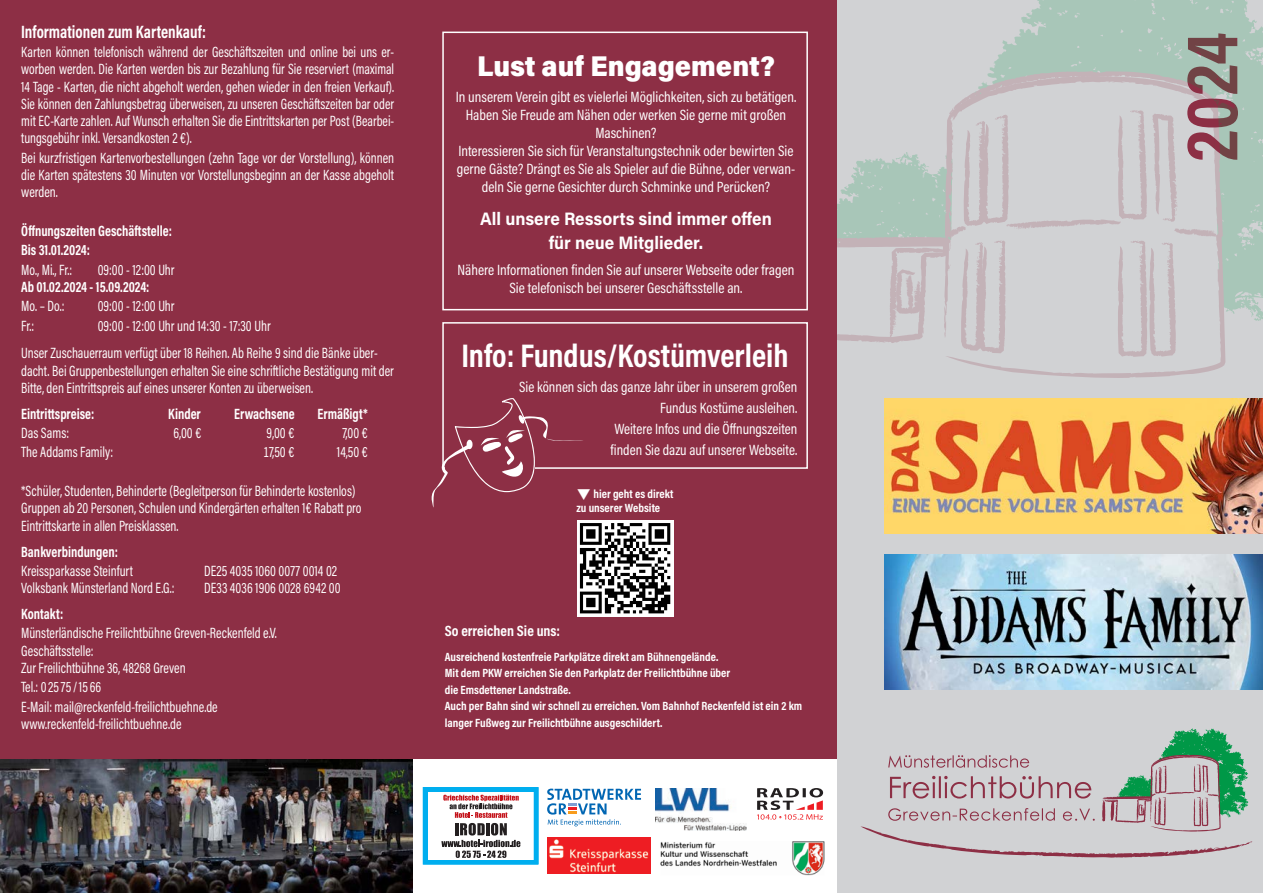
<style>
.page{position:relative;width:1263px;height:893px;background:#fff}
.page>*{position:absolute;margin:0;border:0;box-sizing:border-box;transform-origin:0 0}
.t1{font:700 75px "Acumin Pro Cond";color:#8d2f45}
.t2{font:700 33px "Acumin Pro Cond";color:#fff}
.t3{font:900 28.5px "Acumin Pro";color:#fff;scale:.95 1}
.t4{font:700 18px/24px "Acumin Pro";color:#fff;text-align:center;scale:.95 1}
.t5{font:700 18px "Acumin Pro Cond";color:#fff;scale:.9 1}
.t6{font:15px/17.2px "Acumin Pro Cond";color:#fff;scale:.9 1}
.t7{font:15px/18px "Acumin Pro Cond";color:#fff;text-align:center}
.t8{font:15px/17.2px "Acumin Pro Cond";color:#fff;text-align:justify;scale:.89 1}
.t9{font:700 15px/17.2px "Acumin Pro Cond";color:#fff;scale:.9 1}
.t10{font:700 15px "Acumin Pro Cond";color:#fff}
.t11{font:700 12px/16.5px "Acumin Pro Cond";color:#fff}
.s1{font-weight:400}
</style>
<div class="page">
<div style="left:0;top:0;width:838px;height:893px;background:#8d2f45"></div>
<div style="left:0;top:759px;width:838px;height:134px;background:#fff"></div>
<div style="left:838px;top:0;width:425px;height:893px;background:#d1d2d4"></div>
<svg style="left:990px;top:0;width:273px;height:71px;background:#adc7bb"></svg>
<svg style="left:838px;top:71px;width:425px;height:364px"></svg>
<svg style="left:861px;top:728px;width:392px;height:129px"></svg>
<img style="left:885px;top:398px;width:378px;height:135px">
<img style="left:885px;top:554px;width:378px;height:135px">
<div style="left:577px;top:520px;width:96px;height:96px;background:linear-gradient(to bottom,#f9f9f9,#f8f8f8)"></div>
<svg style="left:580px;top:523px;width:90px;height:90px;background:#7a7a7a"></svg>
<img style="left:660px;top:841px;width:165px;height:35px">
<img style="left:547px;top:838px;width:104px;height:35px">
<svg style="left:423px;top:787px;width:115px;height:77px"></svg>
<img style="left:656px;top:789px;width:91px;height:42px">
<svg style="left:757px;top:788px;width:66px;height:32px"></svg>
<svg style="left:547px;top:789px;width:94px;height:37px"></svg>
<img style="left:0;top:759px;width:412px;height:134px">
<div style="left:442px;top:32px;width:366px;height:278px;border:2px solid #fff"></div>
<div style="left:442px;top:322px;width:366px;height:147px;border:2px solid #fff"></div>
<svg style="left:431px;top:398px;width:159px;height:110px"></svg>
<p class="t5" style="left:21px;top:20px;width:207px">Informationen zum Kartenkauf:</p>
<p class="t8" style="left:21px;top:43px;width:421px">Karten können telefonisch während der Geschäftszeiten und online bei uns er&shy;worben werden. Die Karten werden bis zur Bezahlung für Sie reserviert (maximal 14 Tage - Karten, die nicht abgeholt werden, gehen wieder in den freien Verkauf).<br>Sie können den Zahlungsbetrag überweisen, zu unseren Geschäftszeiten bar oder mit EC-Karte zahlen. Auf Wunsch erhalten Sie die Eintrittskarten per Post (Bearbei&shy;tungsgebühr inkl. Versandkosten 2 €).</p>
<p class="t6" style="left:21px;top:149px;width:416px;text-align:justify">Bei kurzfristigen Kartenvorbestellungen (zehn Tage vor der Vorstellung), können die Karten spätestens 30 Minuten vor Vorstellungsbeginn an der Kasse abgeholt werden.</p>
<p class="t9" style="left:21px;top:222px;width:169px">Öffnungszeiten Geschäftstelle:</p>
<p class="t9" style="left:21px;top:241px;width:78px">Bis 31.01.2024:</p>
<p class="t6" style="left:21px;top:261px;width:58px">Mo., Mi., Fr.:</p>
<p class="t9" style="left:21px;top:260px;width:172px;text-indent:77px"><span class="s1">09:00 - 12:00 Uhr<br></span>Ab 01.02.2024 - 15.09.2024:</p>
<p class="t6" style="left:21px;top:297px;width:50px">Mo. – Do.:</p>
<p class="t6" style="left:98px;top:297px;width:87px">09:00 - 12:00 Uhr</p>
<p class="t6" style="left:21px;top:317px;width:16px">Fr.:</p>
<p class="t6" style="left:98px;top:317px;width:194px">09:00 - 12:00 Uhr und 14:30 - 17:30 Uhr</p>
<p class="t6" style="left:21px;top:344px;width:416px">Unser Zuschauerraum verfügt über 18 Reihen. Ab Reihe 9 sind die Bänke über&shy;dacht. Bei Gruppenbestellungen erhalten Sie eine schriftliche Bestätigung mit der<br>Bitte, den Eintrittspreis auf eines unserer Konten zu überweisen.</p>
<p class="t9" style="left:21px;top:404px;width:83px">Eintrittspreise:</p>
<p class="t9" style="left:168px;top:404px;width:38px">Kinder</p>
<p class="t9" style="left:234px;top:404px;width:69px">Erwachsene</p>
<p class="t9" style="left:318px;top:404px;width:57px">Ermäßigt*</p>
<p class="t6" style="left:21px;top:424px;width:55px">Das Sams:</p>
<p class="t6" style="left:173px;top:424px;width:32px">6,00 €</p>
<p class="t6" style="left:267px;top:424px;width:32px">9,00 €</p>
<p class="t6" style="left:342px;top:424px;width:30px">7,00 €</p>
<p class="t6" style="left:21px;top:443px;width:104px">The Addams Family:</p>
<p class="t6" style="left:263px;top:443px;width:36px">17,50 €</p>
<p class="t6" style="left:337px;top:443px;width:36px">14,50 €</p>
<p class="t6" style="left:21px;top:482px;width:380px">*Schüler, Studenten, Behinderte (Begleitperson für Behinderte kostenlos)<br>Gruppen ab 20 Personen, Schulen und Kindergärten erhalten 1€ Rabatt pro<br>Eintrittskarte in allen Preisklassen.</p>
<p class="t9" style="left:21px;top:542px;width:109px">Bankverbindungen:</p>
<p class="t6" style="left:21px;top:562px;width:126px">Kreissparkasse Steinfurt</p>
<p class="t6" style="left:204px;top:562px;width:149px">DE25 4035 1060 0077 0014 02</p>
<p class="t6" style="left:21px;top:579px;width:172px">Volksbank Münsterland Nord E.G.:</p>
<p class="t6" style="left:204px;top:579px;width:153px">DE33 4036 1906 0028 6942 00</p>
<p class="t9" style="left:21px;top:605px;width:48px">Kontakt:</p>
<p class="t6" style="left:21px;top:624px;width:286px">Münsterländische Freilichtbühne Greven-Reckenfeld e.V.<br>Geschäftsstelle:<br>Zur Freilichtbühne 36, 48268 Greven</p>
<p class="t6" style="left:21px;top:678px;width:90px">Tel.: 0 25 75/15 66</p>
<p class="t6" style="left:21px;top:697px;width:220px">E-Mail: mail@reckenfeld-freilichtbuehne.de www.reckenfeld-freilichtbuehne.de</p>
<p class="t3" style="left:477px;top:46px;width:315px">Lust auf Engagement?</p>
<p class="t7" style="left:456px;top:88px;width:342px">In unserem Verein gibt es vielerlei Möglichkeiten, sich zu betätigen.<br>Haben Sie Freude am Nähen oder werken Sie gerne mit großen Maschinen?<br>Interessieren Sie sich für Veranstaltungstechnik oder bewirten Sie gerne Gäste? Drängt es Sie als Spieler auf die Bühne, oder verwan&shy;deln Sie gerne Gesichter durch Schminke und Perücken?</p>
<p class="t4" style="left:480px;top:206px;width:308px">All unsere Ressorts sind immer offen für neue Mitglieder.</p>
<p class="t7" style="left:457px;top:261px;width:338px">Nähere Informationen finden Sie auf unserer Webseite oder fragen<br>Sie telefonisch bei unserer Geschäftsstelle an.</p>
<p class="t2" style="left:461px;top:333px;width:329px">Info: Fundus/Kostümverleih</p>
<p class="t7" style="left:519px;top:376px;width:280px;line-height:21px;text-align:right">Sie können sich das ganze Jahr über in unserem großen Fundus Kostüme ausleihen.<br>Weitere Infos und die Öffnungszeiten<br>finden Sie dazu auf unserer Webseite.</p>
<p class="t11" style="left:576px;top:487px;width:99px;line-height:13.5px">❑ hier geht es direkt zu unserer Website</p>
<p class="t10" style="left:445px;top:620px;width:117px">So erreichen Sie uns:</p>
<p class="t11" style="left:445px;top:648px;width:287px">Ausreichend kostenfreie Parkplätze direkt am Bühnengelände.<br>Mit dem PKW erreichen Sie den Parkplatz der Freilichtbühne über die Emsdettener Landstraße.</p>
<p class="t11" style="left:445px;top:697px;width:359px">Auch per Bahn sind wir schnell zu erreichen. Vom Bahnhof Reckenfeld ist ein 2 km langer Fußweg zur Freilichtbühne ausgeschildert.</p>
<p class="t1" style="left:1162px;top:161px;width:131px;rotate:-90deg">2024</p>
</div>
